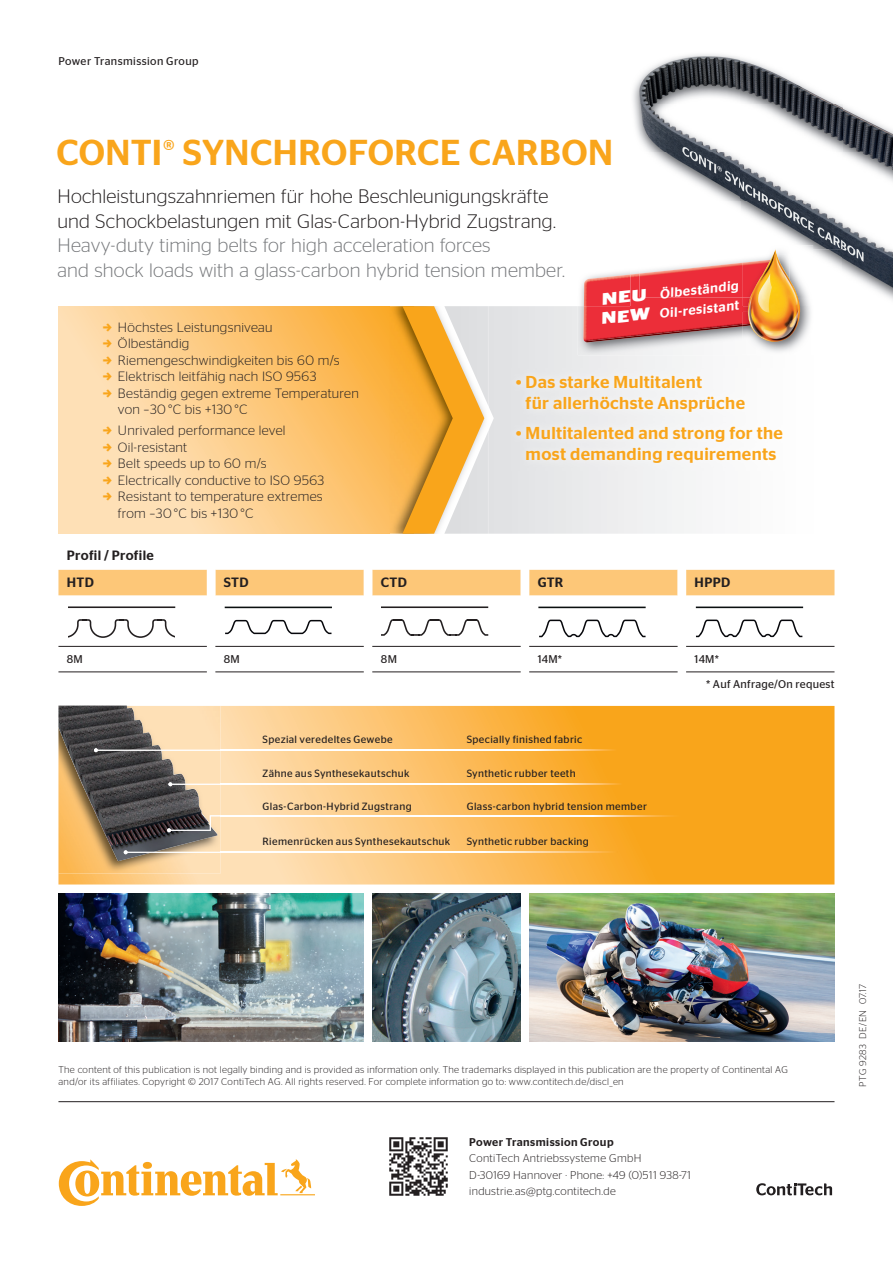
<style>
.page{position:relative;width:893px;height:1263px;background:#fff}
.page>*{position:absolute;margin:0;border:0;box-sizing:border-box;transform-origin:0 0}
.t1{font:500 36px "Stag Sans";letter-spacing:.01em;color:#f9a51b}
.t2{font:300 19.5px/24.8px "Stag Sans";letter-spacing:.005em;color:#231f20}
.t3{font:300 19.5px/24.8px "Stag Sans";letter-spacing:.01em;color:#76787b}
.t4{font:500 17.25px/21px "Stag Sans";letter-spacing:.02em;color:#f9a51b}
.t5{font:300 13.5px/16.5px "Stag Sans";letter-spacing:.02em;color:#231f20}
.t6{font:500 13.5px/19.5px "Stag Sans";color:#fff}
.t7{font:500 13.5px/27px "Stag Sans";letter-spacing:.02em;color:#231f20}
.t8{font:500 13.5px "Stag Sans";letter-spacing:.015em;color:#0b0f10}
.t9{font:300 11.25px/16.5px "Stag Sans";letter-spacing:.025em;color:#231f20}
.t10{font:11.25px "Stag Sans";letter-spacing:.02em;color:#231f20}
.t11{font:500 11.25px "Stag Sans";letter-spacing:.035em;color:#231f20}
.t12{font:10.5px "Stag Sans";letter-spacing:.035em;color:#231f20}
.t13{font:300 9.75px/12.3px "Stag Sans";letter-spacing:.03em;color:#231f20}
.s1{font-weight:400;font-size:28.5px}
.s2{font-weight:700;font-size:16.5px}
</style>
<div class="page">
<hr style="left:58px;top:1101px;width:776px;height:1px;background:#231f20">
<svg style="left:756px;top:1183px;width:76px;height:12px"></svg>
<svg style="left:59px;top:1159px;width:256px;height:47px"></svg>
<img style="left:389px;top:1137px;width:59px;height:59px">
<img style="left:633px;top:54px;width:260px;height:246px">
<img style="left:639px;top:57px;width:254px;height:192px">
<img style="left:639px;top:249px;width:102px;height:5px">
<img style="left:741px;top:249px;width:152px;height:48px">
<svg style="left:489px;top:306px;width:207px;height:228px"></svg>
<svg style="left:58px;top:306px;width:332px;height:228px;background:#fdcd88"></svg>
<img style="left:508px;top:368px;width:188px;height:103px">
<img style="left:484px;top:306px;width:5px;height:228px">
<img style="left:390px;top:306px;width:12px;height:228px">
<svg style="left:402px;top:306px;width:82px;height:228px;background:#ecb65f"></svg>
<img style="left:631px;top:254px;width:111px;height:19px">
<img style="left:578px;top:306px;width:233px;height:49px">
<img style="left:585px;top:341px;width:157px;height:1px">
<img style="left:583px;top:274px;width:159px;height:67px">
<img style="left:639px;top:263px;width:103px;height:34px">
<img style="left:631px;top:306px;width:111px;height:5px">
<img style="left:742px;top:245px;width:71px;height:61px">
<img style="left:742px;top:326px;width:48px;height:29px">
<img style="left:742px;top:260px;width:4px;height:37px">
<img style="left:742px;top:306px;width:4px;height:19px">
<img style="left:746px;top:249px;width:54px;height:94px">
<svg style="left:58px;top:706px;width:776px;height:178px;background:#fbb953"></svg>
<img style="left:58px;top:706px;width:162px;height:167px">
<img style="left:58px;top:705px;width:159px;height:156px">
<img style="left:154px;top:852px;width:463px;height:1px">
<svg style="left:124px;top:850px;width:30px;height:4px"></svg>
<img style="left:98px;top:750px;width:540px;height:1px">
<svg style="left:94px;top:748px;width:4px;height:4px"></svg>
<img style="left:185px;top:784px;width:456px;height:1px">
<svg style="left:168px;top:782px;width:17px;height:4px"></svg>
<img style="left:529px;top:893px;width:305px;height:149px">
<svg style="left:58px;top:569px;width:776px;height:103px"></svg>
<div style="left:58px;top:570px;width:776px;height:25px;background:#fdc778"></div>
<hr style="left:58px;top:646px;width:149px;height:1px;background:#231f20">
<hr style="left:215px;top:646px;width:149px;height:1px;background:#231f20">
<hr style="left:372px;top:646px;width:149px;height:1px;background:#231f20">
<hr style="left:529px;top:646px;width:149px;height:1px;background:#231f20">
<hr style="left:686px;top:646px;width:148px;height:1px;background:#231f20">
<hr style="left:58px;top:672px;width:149px;height:1px;background:#231f20">
<hr style="left:215px;top:672px;width:149px;height:1px;background:#231f20">
<hr style="left:372px;top:672px;width:149px;height:1px;background:#231f20">
<hr style="left:529px;top:672px;width:149px;height:1px;background:#231f20">
<hr style="left:686px;top:672px;width:148px;height:1px;background:#231f20">
<svg style="left:379px;top:618px;width:111px;height:18px"></svg>
<hr style="left:381px;top:606px;width:107px;height:2px;background:#231f20">
<hr style="left:68px;top:606px;width:107px;height:2px;background:#231f20">
<svg style="left:64px;top:618px;width:116px;height:21px"></svg>
<img style="left:58px;top:893px;width:306px;height:149px">
<img style="left:372px;top:893px;width:149px;height:149px">
<img style="left:220px;top:815px;width:462px;height:1px">
<svg style="left:210px;top:815px;width:10px;height:11px"></svg>
<img style="left:171px;top:825px;width:40px;height:6px">
<svg style="left:167px;top:828px;width:4px;height:4px"></svg>
<svg style="left:539px;top:620px;width:106px;height:17px"></svg>
<hr style="left:538px;top:607px;width:108px;height:1px;background:#0b0f10">
<svg style="left:225px;top:620px;width:106px;height:14px"></svg>
<hr style="left:225px;top:607px;width:107px;height:1px;background:#0b0f10">
<hr style="left:696px;top:606px;width:107px;height:2px;background:#0b0f10">
<svg style="left:696px;top:619px;width:106px;height:19px"></svg>
<svg style="left:103px;top:323px;width:9px;height:8px"></svg>
<svg style="left:103px;top:340px;width:9px;height:8px"></svg>
<svg style="left:103px;top:356px;width:9px;height:8px"></svg>
<svg style="left:103px;top:373px;width:9px;height:8px"></svg>
<svg style="left:103px;top:389px;width:9px;height:8px"></svg>
<svg style="left:103px;top:426px;width:9px;height:9px"></svg>
<svg style="left:103px;top:443px;width:9px;height:8px"></svg>
<svg style="left:103px;top:459px;width:9px;height:9px"></svg>
<svg style="left:103px;top:476px;width:9px;height:8px"></svg>
<svg style="left:103px;top:492px;width:9px;height:9px"></svg>
<p class="t10" style="left:58px;top:55px;width:142px">Power Transmission Group</p>
<h1 class="t1" style="left:56px;top:132px;width:558px">CONTI<span class="s1">®</span> SYNCHROFORCE CARBON</h1>
<h2 class="t2" style="left:57px;top:183px;width:500px">Hochleistungszahnriemen für hohe Beschleunigungskräfte und Schockbelastungen mit Glas-Carbon-Hybrid Zugstrang.</h2>
<h2 class="t3" style="left:57px;top:233px;width:509px">Heavy-duty timing belts for high acceleration forces<br>and shock loads with a glass-carbon hybrid tension member.</h2>
<p class="t6" style="left:598px;top:290px;width:142px;rotate:-6deg"><span class="s2">NEU</span> Ölbeständig<br><span class="s2">NEW</span> Oil-resistant</p>
<p class="t5" style="left:118px;top:319px;width:242px">Höchstes Leistungsniveau<br>Ölbeständig<br>Riemengeschwindigkeiten bis 60 m/s<br>Elektrisch leitfähig nach ISO 9563<br>Beständig gegen extreme Temperaturen von –30 °C bis +130 °C</p>
<p class="t5" style="left:118px;top:422px;width:208px">Unrivaled performance level<br>Oil-resistant<br>Belt speeds up to 60 m/s<br>Electrically conductive to ISO 9563<br>Resistant to temperature extremes from –30 °C bis +130 °C</p>
<p class="t4" style="left:526px;top:372px;width:221px;text-indent:-10px">• Das starke Multitalent<br>für allerhöchste Ansprüche</p>
<p class="t4" style="left:516px;top:422px;width:269px;text-align:center">• Multitalented and strong for the most demanding requirements</p>
<p class="t7" style="left:67px;top:542px;width:88px">Profil / Profile<br>HTD</p>
<p class="t7" style="left:381px;top:569px;width:10px">C</p>
<p class="t7" style="left:538px;top:569px;width:27px">GTR</p>
<p class="t7" style="left:695px;top:569px;width:37px">HPPD</p>
<p class="t8" style="left:225px;top:575px;width:26px">STD</p>
<p class="t8" style="left:379px;top:575px;width:31px">S TS TDD</p>
<p class="t8" style="left:539px;top:575px;width:37px">HPPD</p>
<p class="t8" style="left:692px;top:575px;width:37px">HHP P D</p>
<p class="t8" style="left:707px;top:575px;width:27px">PPD</p>
<p class="t10" style="left:67px;top:652px;width:17px">8M</p>
<p class="t10" style="left:224px;top:652px;width:17px">8M</p>
<p class="t10" style="left:381px;top:652px;width:18px">8M</p>
<p class="t10" style="left:538px;top:652px;width:26px">14M*</p>
<p class="t10" style="left:695px;top:652px;width:26px">14M*</p>
<p class="t10" style="left:706px;top:678px;width:130px">* Auf Anfrage/On request</p>
<p class="t12" style="left:263px;top:733px;width:132px">Spezial veredeltes Gewebe</p>
<p class="t12" style="left:467px;top:733px;width:117px">Specially finished fabric</p>
<p class="t12" style="left:263px;top:767px;width:149px">Zähne aus Synthesekautschuk</p>
<p class="t12" style="left:467px;top:767px;width:110px">Synthetic rubber teeth</p>
<p class="t12" style="left:263px;top:800px;width:151px">Glas-Carbon-Hybrid Zugstrang</p>
<p class="t12" style="left:467px;top:800px;width:182px">Glass-carbon hybrid tension member</p>
<p class="t12" style="left:263px;top:835px;width:189px">Riemenrücken aus Synthesekautschuk</p>
<p class="t12" style="left:467px;top:835px;width:124px">Synthetic rubber backing</p>
<p class="t13" style="left:58px;top:1063px;width:731px">The content of this publication is not legally binding and is provided as information only. The trademarks displayed in this publication are the property of Continental AG and/or its affiliates. Copyright © 2017 ContiTech AG. All rights reserved. For complete information go to: www.contitech.de/discl_en</p>
<p class="t11" style="left:469px;top:1135px;width:146px">Power Transmission Group</p>
<p class="t9" style="left:469px;top:1150px;width:223px">ContiTech Antriebssysteme GmbH<br>D-30169 Hannover · Phone: +49 (0)511 938-71 industrie.as@ptg.contitech.de</p>
<p class="t13" style="left:856px;top:1086px;width:104px;rotate:-90deg">PTG 9283 DE/EN 07.17</p>
</div>
